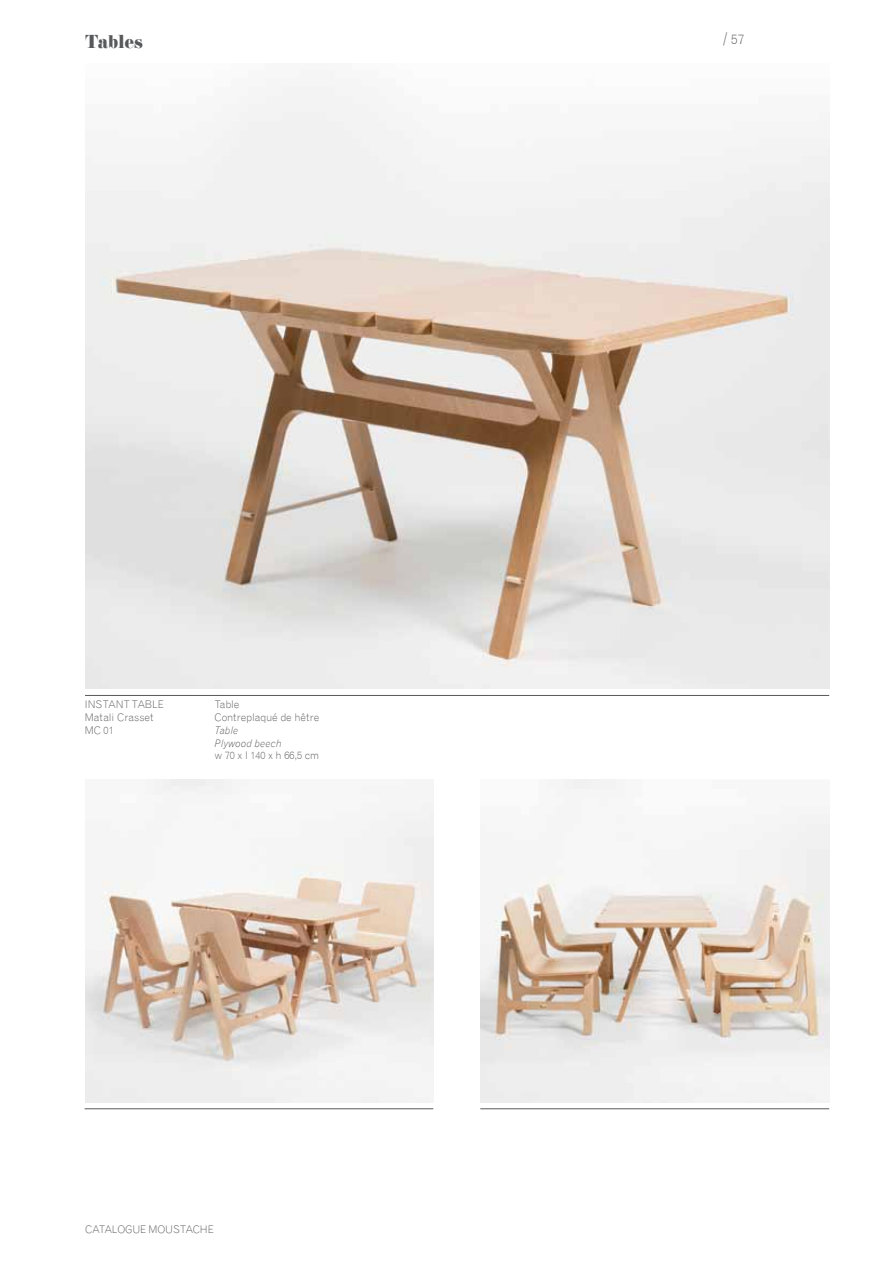
<style>
.page{position:relative;width:893px;height:1263px;background:#fff}
.page>*{position:absolute;margin:0;border:0;box-sizing:border-box;transform-origin:0 0}
.t1{font:19.5px "Didoni URWD Nor";letter-spacing:-.01em;color:#58595b}
.t2{font:300 13.5px "Grotesque";color:#58595b}
.t3{font:300 10.5px/12.8px "Grotesque";letter-spacing:-.005em;color:#58595b}
.t4{font:italic 300 10.5px/12.8px "Grotesque";color:#58595b}
.s1{font-size:15px}
</style>
<div class="page">
<hr style="left:85px;top:1108px;width:348px;height:1px;background:#58595b">
<hr style="left:480px;top:1108px;width:349px;height:1px;background:#58595b">
<img style="left:85px;top:779px;width:349px;height:323px">
<img style="left:480px;top:779px;width:349px;height:323px">
<hr style="left:85px;top:695px;width:744px;height:1px;background:#58595b">
<img style="left:85px;top:86px;width:744px;height:603px">
<h1 class="t1" style="left:85px;top:29px;width:60px">Tables</h1>
<p class="t2" style="left:723px;top:31px;width:23px"><span class="s1">/</span> 57</p>
<p class="t3" style="left:85px;top:698px;width:19px">Insta</p>
<p class="t3" style="left:85px;top:698px;width:70px;text-indent:31px">nt table<br>Matali Crasset<br>MC 01</p>
<p class="t3" style="left:215px;top:698px;width:106px">Table<br>Contreplaqué de hêtre</p>
<p class="t4" style="left:215px;top:724px;width:69px">Table<br>Plywood beech</p>
<p class="t3" style="left:215px;top:749px;width:106px">w 70 x l 140 x h 66,5 cm</p>
<p class="t3" style="left:85px;top:1223px;width:130px">CATALOGUE MOUSTACHE</p>
</div>
